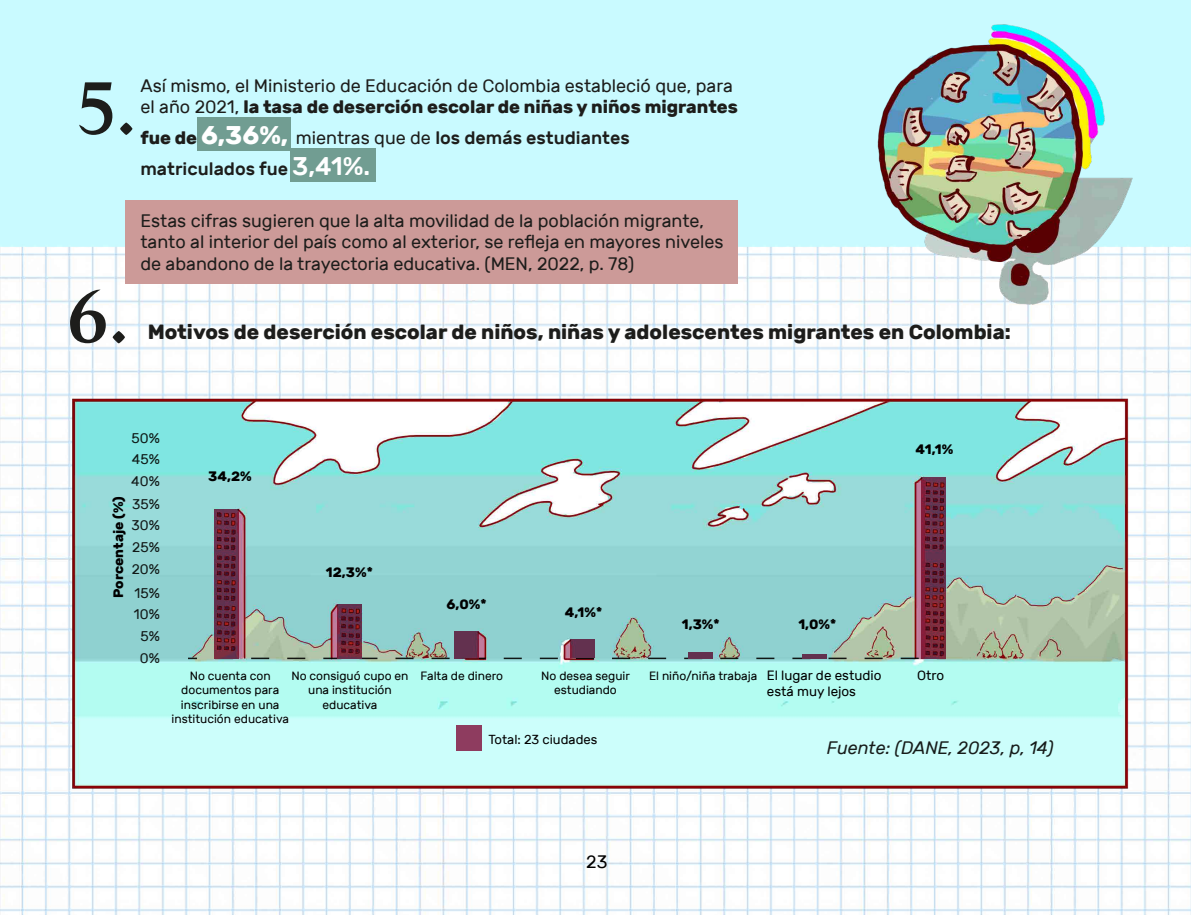
<style>
.page{position:relative;width:1191px;height:915px;background:#fff}
.page>*{position:absolute;margin:0;border:0;box-sizing:border-box;transform-origin:0 0}
.t1{font:72px "Bagnard";color:#1d1d1b}
.t2{font:700 20.55px "Rubik";color:#1d1d1b}
.t3{font:18px/21.6px "Rubik";color:#1d1d1b}
.t4{font:500 18px/30.6px "Rubik";color:#1d1d1b}
.t5{font:italic 18px "Rubik";color:#1d1d1b}
.t6{font:18px "Rubik";color:#000}
.t7{font:13.95px/22.6px "Rubik";color:#1d1d1b;text-align:center}
.t8{font:700 13.65px "Rubik";color:#000}
.t9{font:13.35px "Rubik";color:#000}
.t10{font:13.05px "Rubik";color:#000}
.t11{font:12px/14.4px "Rubik";color:#000;text-align:center}
.s1{font-weight:700}
.s2{font-weight:700;font-size:25.5px;color:#fff}
.s3{font-weight:400}
.s4{font-size:25.5px;color:#fff}
.s5{font-size:13.35px}
</style>
<div class="page">
<img style="left:0;top:0;width:1191px;height:914px">
<img style="left:783px;top:16px;width:388px;height:298px">
<div style="left:198px;top:118px;width:93px;height:33px;background:#719d92"></div>
<div style="left:126px;top:200px;width:612px;height:83px;background:#cc9a98"></div>
<div style="left:290px;top:149px;width:86px;height:33px;background:#719d92"></div>
<svg style="left:188px;top:657px;width:9px;height:2px"></svg>
<svg style="left:215px;top:657px;width:712px;height:2px"></svg>
<svg style="left:215px;top:508px;width:24px;height:150px;background:#66263d"></svg>
<svg style="left:338px;top:604px;width:24px;height:54px"></svg>
<div style="left:454px;top:631px;width:24px;height:27px;background:#63314f"></div>
<div style="left:570px;top:639px;width:24px;height:19px;background:#63314f"></div>
<div style="left:688px;top:651px;width:24px;height:7px;background:#63314f"></div>
<hr style="left:802px;top:654px;width:25px;height:4px;background:#63314f">
<svg style="left:921px;top:477px;width:24px;height:181px;background:#6e2238"></svg>
<div style="left:456px;top:724px;width:26px;height:26px;background:#8e3c5f"></div>
<h1 class="t1" style="left:77px;top:64px;width:62px">5.</h1>
<h1 class="t1" style="left:68px;top:273px;width:64px">6.</h1>
<p class="t3" style="left:140px;top:75px;width:599px">Así mismo, el Ministerio de Educación de Colombia estableció que, para el año 2021, <span class="s1">la tasa de deserción escolar de niñas y niños migrantes</span></p>
<p class="t4" style="left:140px;top:123px;width:491px"><span class="s1">fue de</span> <span class="s2">6,36%,</span> <span class="s3">mientras que de</span> los demás estudiantes matriculados fue <span class="s4">3,41%.</span></p>
<p class="t3" style="left:140px;top:210px;width:585px">Estas cifras sugieren que la alta movilidad de la población migrante, tanto al interior del país como al exterior, se refleja en mayores niveles de abandono de la trayectoria educativa. (MEN, 2022, p. 78)</p>
<p class="t2" style="left:148px;top:320px;width:864px">Motivos de deserción escolar de niños, niñas y adolescentes migrantes en Colombia:</p>
<p class="t7" style="left:131px;top:426px;width:30px">50%</p>
<p class="t7" style="left:131px;top:470px;width:30px">40%</p>
<p class="t7" style="left:132px;top:448px;width:29px">45%</p>
<p class="t8" style="left:110px;top:598px;width:103px;rotate:-90deg">Porcentaje (%)</p>
<p class="t7" style="left:132px;top:492px;width:29px">35%</p>
<p class="t7" style="left:131px;top:514px;width:30px">30%</p>
<p class="t7" style="left:132px;top:536px;width:29px">25%</p>
<p class="t7" style="left:132px;top:558px;width:30px">20%</p>
<p class="t7" style="left:134px;top:582px;width:27px">15%</p>
<p class="t7" style="left:134px;top:602px;width:27px">10%<br>5%</p>
<p class="t7" style="left:140px;top:646px;width:22px">0%</p>
<p class="t8" style="left:208px;top:468px;width:45px">34,2%</p>
<p class="t8" style="left:326px;top:564px;width:48px">12,3%*</p>
<p class="t8" style="left:446px;top:596px;width:41px">6,0%*</p>
<p class="t8" style="left:565px;top:603px;width:39px">4,1%*</p>
<p class="t8" style="left:682px;top:615px;width:39px">1,3%*</p>
<p class="t8" style="left:798px;top:615px;width:39px">1,0%*</p>
<p class="t11" style="left:171px;top:668px;width:119px">No cuenta con documentos para inscribirse en una institución educativa</p>
<p class="t11" style="left:291px;top:668px;width:119px">No consiguó cupo en una institución educativa</p>
<p class="t11" style="left:420px;top:668px;width:84px">Falta de dinero</p>
<p class="t11" style="left:541px;top:668px;width:90px">No desea seguir estudiando</p>
<p class="t11" style="left:649px;top:668px;width:234px">El niño/niña trabaja <span class="s5">El lugar de estudio</span></p>
<p class="t9" style="left:767px;top:683px;width:91px">está muy lejos</p>
<p class="t8" style="left:915px;top:441px;width:39px">41,1%</p>
<p class="t9" style="left:917px;top:667px;width:29px">Otro</p>
<p class="t10" style="left:488px;top:731px;width:110px">Total: 23 ciudades</p>
<p class="t5" style="left:827px;top:737px;width:228px">Fuente: (DANE, 2023, p, 14)</p>
<p class="t6" style="left:586px;top:851px;width:23px">23</p>
</div>
